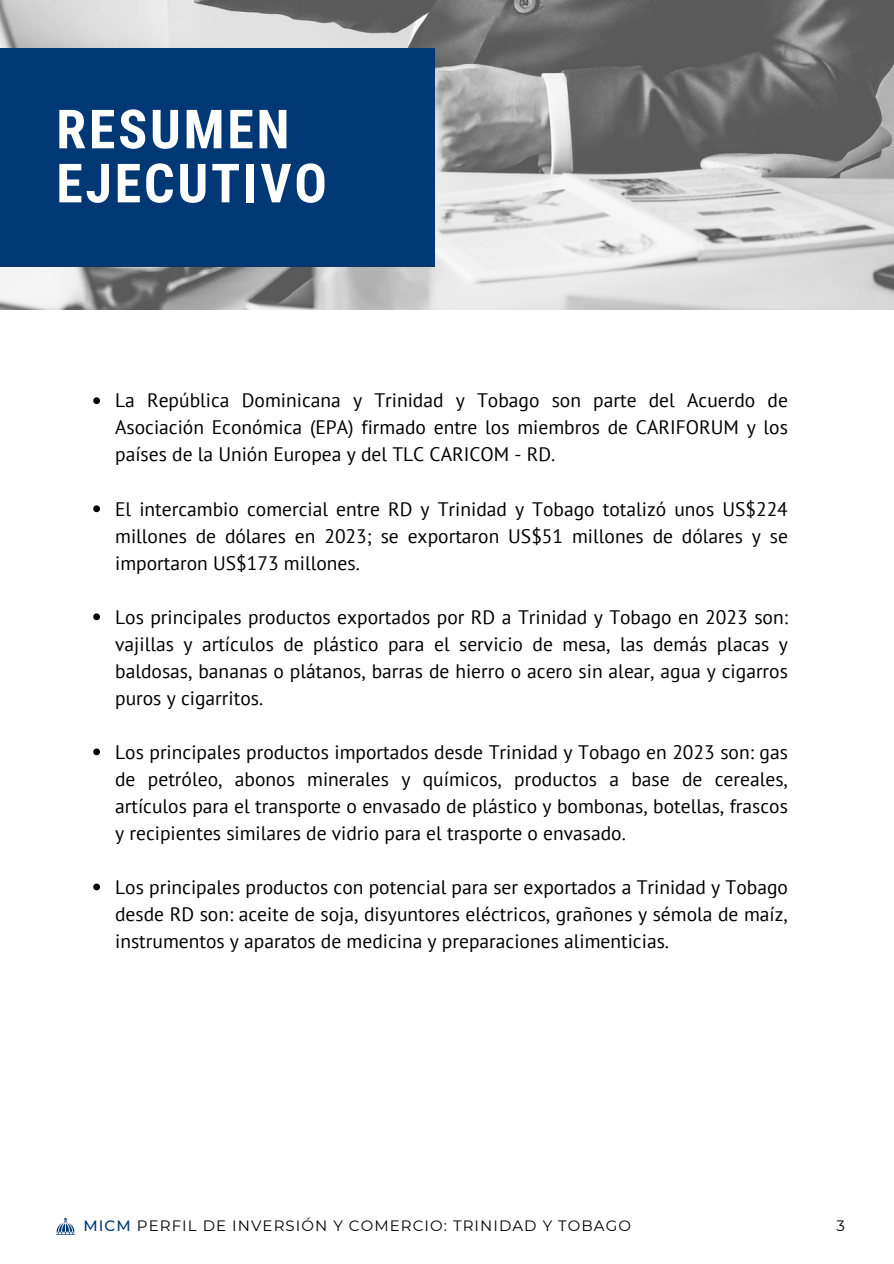
<style>
.page{position:relative;width:894px;height:1264px;background:#fff}
.page>*{position:absolute;margin:0;border:0;box-sizing:border-box;transform-origin:0 0}
.t1{font:700 54px/54px "Roboto Condensed";letter-spacing:.05em;color:#fff}
.t2{font:19.5px/27px "PT Sans";color:#000;text-align:justify}
.t3{font:15px "Montserrat";letter-spacing:.07em;color:#000}
.s1{font-weight:500;color:#003876}
</style>
<div class="page">
<svg style="left:93px;top:397px;width:7px;height:7px"></svg>
<svg style="left:93px;top:505px;width:7px;height:7px"></svg>
<svg style="left:93px;top:613px;width:7px;height:7px"></svg>
<svg style="left:93px;top:748px;width:7px;height:7px"></svg>
<svg style="left:93px;top:883px;width:7px;height:7px"></svg>
<img style="left:0;top:0;width:893px;height:309px">
<div style="left:0;top:48px;width:435px;height:219px;background:#003876"></div>
<img style="left:56px;top:1217px;width:18px;height:17px">
<p class="t1" style="left:56px;top:103px;width:272px">RESUMEN<br>EJECUTIVO</p>
<p class="t2" style="left:115px;top:387px;width:674px">La República Dominicana y Trinidad y Tobago son parte del Acuerdo de Asociación Económica (EPA) firmado entre los miembros de CARIFORUM y los países de la Unión Europea y del TLC CARICOM - RD.</p>
<h1 class="t2" style="left:115px;top:495px;width:674px">El intercambio comercial entre RD y Trinidad y Tobago totalizó unos US$224 millones de dólares en 2023; se exportaron US$51 millones de dólares y se importaron US$173 millones.</h1>
<p class="t2" style="left:115px;top:603px;width:674px">Los principales productos exportados por RD a Trinidad y Tobago en 2023 son: vajillas y artículos de plástico para el servicio de mesa, las demás placas y baldosas, bananas o plátanos, barras de hierro o acero sin alear, agua y cigarros puros y cigarritos.</p>
<p class="t2" style="left:115px;top:738px;width:674px">Los principales productos importados desde Trinidad y Tobago en 2023 son: gas de petróleo, abonos minerales y químicos, productos a base de cereales, artículos para el transporte o envasado de plástico y bombonas, botellas, frascos y recipientes similares de vidrio para el trasporte o envasado.</p>
<p class="t2" style="left:115px;top:873px;width:674px">Los principales productos con potencial para ser exportados a Trinidad y Tobago desde RD son: aceite de soja, disyuntores eléctricos, grañones y sémola de maíz, instrumentos y aparatos de medicina y preparaciones alimenticias.</p>
<p class="t3" style="left:84px;top:1216px;width:548px"><span class="s1">MICM</span> PERFIL DE INVERSIÓN Y COMERCIO: TRINIDAD Y TOBAGO</p>
<p class="t3" style="left:836px;top:1216px;width:10px">3</p>
</div>
